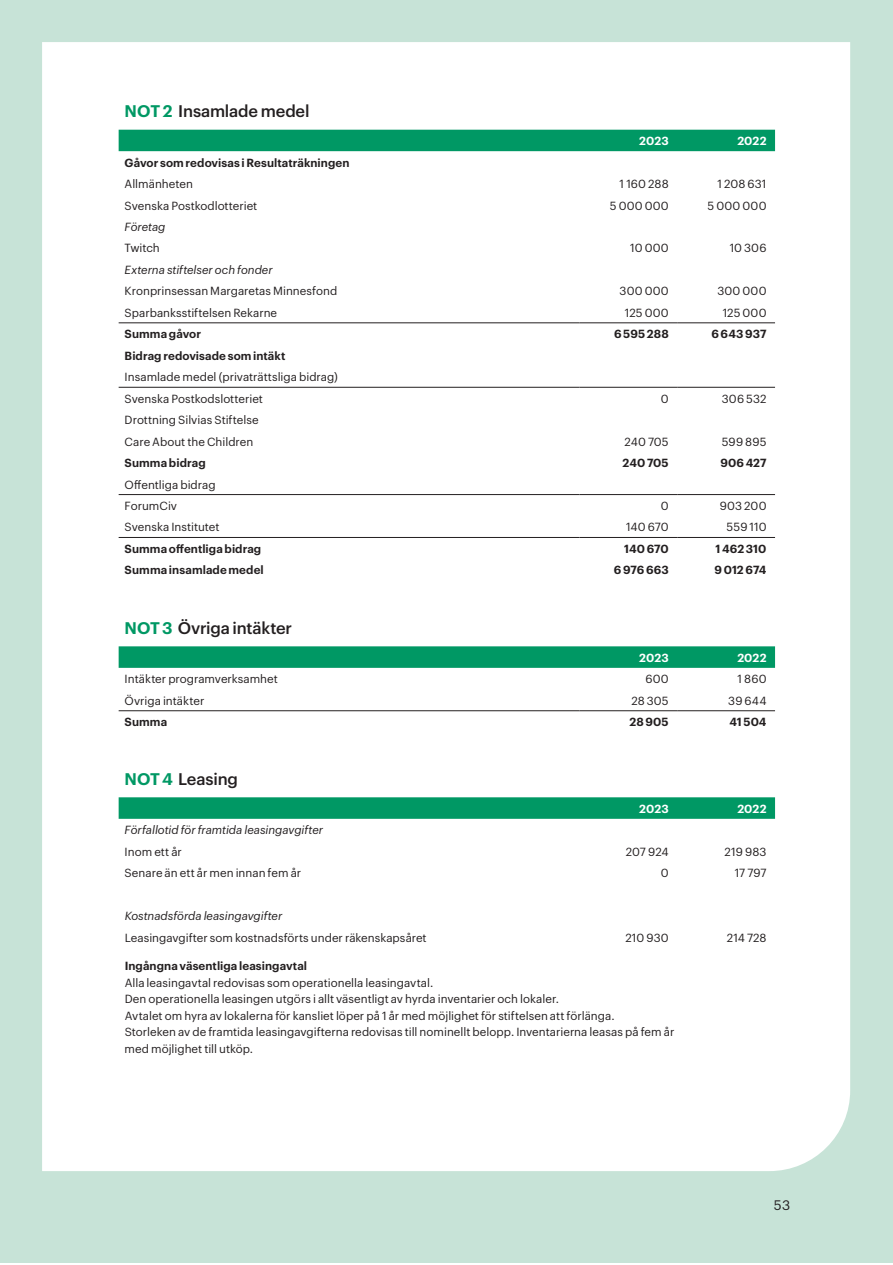
<style>
.page{position:relative;width:893px;height:1265px;background:#fff}
.page>*{position:absolute;margin:0;border:0;box-sizing:border-box;transform-origin:0 0}
.t1{font:500 16.5px "Graphik";letter-spacing:-.01em;color:#231f20}
.t2{font:13.5px "Graphik";color:#231f20}
.t3{font:11.55px/16.5px "Graphik";color:#231f20}
.t4{font:600 11.55px "Graphik";letter-spacing:.005em;color:#231f20}
.t5{font:italic 11.55px "Graphik";letter-spacing:-.005em;color:#231f20}
.t6{font:600 11.55px "Graphik";letter-spacing:.005em;color:#fff}
.s1{font-weight:600;color:#009864}
</style>
<div class="page">
<div style="left:0;top:0;width:892px;height:1262px;background:#c7e3d7"></div>
<div style="left:42px;top:42px;width:808px;height:1129px;background:#fff"></div>
<div style="left:119px;top:130px;width:656px;height:21px;background:#009864"></div>
<hr style="left:119px;top:323px;width:460px;height:1px;background:#231f20">
<hr style="left:579px;top:323px;width:98px;height:1px;background:#231f20">
<hr style="left:677px;top:323px;width:98px;height:1px;background:#231f20">
<hr style="left:119px;top:387px;width:460px;height:1px;background:#231f20">
<hr style="left:579px;top:387px;width:98px;height:1px;background:#231f20">
<hr style="left:677px;top:387px;width:98px;height:1px;background:#231f20">
<hr style="left:119px;top:494px;width:460px;height:1px;background:#231f20">
<hr style="left:579px;top:494px;width:98px;height:1px;background:#231f20">
<hr style="left:677px;top:494px;width:98px;height:1px;background:#231f20">
<hr style="left:119px;top:537px;width:460px;height:1px;background:#231f20">
<hr style="left:579px;top:537px;width:98px;height:1px;background:#231f20">
<hr style="left:677px;top:537px;width:98px;height:1px;background:#231f20">
<svg style="left:119px;top:797px;width:656px;height:22px;background:#059a67"></svg>
<svg style="left:119px;top:646px;width:656px;height:22px;background:#059a67"></svg>
<hr style="left:119px;top:710px;width:460px;height:1px;background:#231f20">
<hr style="left:579px;top:710px;width:98px;height:1px;background:#231f20">
<hr style="left:677px;top:710px;width:98px;height:1px;background:#231f20">
<h1 class="t1" style="left:125px;top:98px;width:186px"><span class="s1">NOT 2</span> Insamlade medel</h1>
<p class="t6" style="left:639px;top:132px;width:31px">2023</p>
<p class="t6" style="left:737px;top:132px;width:31px">2022</p>
<p class="t4" style="left:125px;top:154px;width:226px">Gåvor som redovisas i Resultaträkningen</p>
<p class="t3" style="left:125px;top:175px;width:70px">Allmänheten</p>
<p class="t3" style="left:619px;top:175px;width:51px">1 160 288</p>
<p class="t3" style="left:717px;top:175px;width:51px">1 208 631</p>
<p class="t3" style="left:125px;top:196px;width:134px">Svenska Postkodlotteriet</p>
<p class="t3" style="left:610px;top:196px;width:60px">5 000 000</p>
<p class="t3" style="left:707px;top:196px;width:60px">5 000 000</p>
<p class="t5" style="left:125px;top:218px;width:42px">Företag</p>
<p class="t3" style="left:125px;top:239px;width:37px">Twitch</p>
<p class="t3" style="left:630px;top:239px;width:40px">10 000</p>
<p class="t3" style="left:729px;top:239px;width:38px">10 306</p>
<p class="t5" style="left:125px;top:261px;width:149px">Externa stiftelser och fonder</p>
<p class="t3" style="left:125px;top:282px;width:214px">Kronprinsessan Margaretas Minnesfond</p>
<p class="t3" style="left:619px;top:282px;width:51px">300 000</p>
<p class="t3" style="left:717px;top:282px;width:51px">300 000</p>
<p class="t3" style="left:125px;top:303px;width:154px">Sparbanksstiftelsen Rekarne</p>
<p class="t3" style="left:625px;top:303px;width:45px">125 000</p>
<p class="t3" style="left:723px;top:303px;width:45px">125 000</p>
<p class="t4" style="left:125px;top:325px;width:78px">Summa gåvor</p>
<p class="t4" style="left:614px;top:325px;width:56px">6 595 288</p>
<p class="t4" style="left:711px;top:325px;width:57px">6 643 937</p>
<p class="t4" style="left:125px;top:347px;width:162px">Bidrag redovisade som intäkt</p>
<p class="t3" style="left:125px;top:365px;width:215px;line-height:21.5px">Insamlade medel (privaträttsliga bidrag)<br>Svenska Postkodslotteriet</p>
<p class="t3" style="left:661px;top:389px;width:9px">0</p>
<p class="t3" style="left:722px;top:389px;width:46px">306 532</p>
<p class="t3" style="left:125px;top:408px;width:135px;line-height:21.5px">Drottning Silvias Stiftelse<br>Care About the Children</p>
<p class="t3" style="left:624px;top:432px;width:46px">240 705</p>
<p class="t3" style="left:722px;top:432px;width:46px">599 895</p>
<p class="t4" style="left:125px;top:454px;width:83px">Summa bidrag</p>
<p class="t4" style="left:622px;top:454px;width:48px">240 705</p>
<p class="t4" style="left:720px;top:454px;width:48px">906 427</p>
<p class="t3" style="left:125px;top:473px;width:92px;line-height:21.5px">Offentliga bidrag<br>ForumCiv</p>
<p class="t3" style="left:661px;top:497px;width:9px">0</p>
<p class="t3" style="left:720px;top:497px;width:48px">903 200</p>
<p class="t3" style="left:125px;top:518px;width:96px">Svenska Institutet</p>
<p class="t3" style="left:626px;top:518px;width:44px">140 670</p>
<p class="t3" style="left:726px;top:518px;width:41px">559 110</p>
<p class="t4" style="left:125px;top:540px;width:138px">Summa offentliga bidrag</p>
<p class="t4" style="left:624px;top:540px;width:46px">140 670</p>
<p class="t4" style="left:715px;top:540px;width:53px">1 462 310</p>
<p class="t4" style="left:125px;top:561px;width:141px">Summa insamlade medel</p>
<p class="t4" style="left:614px;top:561px;width:56px">6 976 663</p>
<p class="t4" style="left:714px;top:561px;width:54px">9 012 674</p>
<h1 class="t1" style="left:125px;top:615px;width:169px"><span class="s1">NOT 3</span> Övriga intäkter</h1>
<p class="t6" style="left:639px;top:649px;width:31px">2023</p>
<p class="t6" style="left:737px;top:649px;width:31px">2022</p>
<p class="t3" style="left:125px;top:670px;width:155px">Intäkter programverksamhet</p>
<p class="t3" style="left:645px;top:670px;width:25px">600</p>
<p class="t3" style="left:737px;top:670px;width:30px">1 860</p>
<p class="t3" style="left:125px;top:691px;width:81px">Övriga intäkter</p>
<p class="t3" style="left:631px;top:691px;width:39px">28 305</p>
<p class="t3" style="left:728px;top:691px;width:40px">39 644</p>
<p class="t4" style="left:125px;top:713px;width:44px">Summa</p>
<p class="t4" style="left:629px;top:713px;width:41px">28 905</p>
<p class="t4" style="left:729px;top:713px;width:39px">41 504</p>
<h1 class="t1" style="left:125px;top:766px;width:115px"><span class="s1">NOT 4</span> Leasing</h1>
<p class="t6" style="left:639px;top:800px;width:31px">2023</p>
<p class="t6" style="left:737px;top:800px;width:31px">2022</p>
<p class="t5" style="left:125px;top:821px;width:200px">Förfallotid för framtida leasingavgifter</p>
<p class="t3" style="left:125px;top:842px;width:59px">Inom ett år</p>
<p class="t3" style="left:626px;top:842px;width:44px">207 924</p>
<p class="t3" style="left:724px;top:842px;width:43px">219 983</p>
<p class="t3" style="left:125px;top:864px;width:178px">Senare än ett år men innan fem år</p>
<p class="t3" style="left:661px;top:864px;width:9px">0</p>
<p class="t3" style="left:735px;top:864px;width:33px">17 797</p>
<p class="t5" style="left:125px;top:907px;width:159px">Kostnadsförda leasingavgifter</p>
<p class="t3" style="left:125px;top:929px;width:303px">Leasingavgifter som kostnadsförts under räkenskapsåret</p>
<p class="t3" style="left:625px;top:929px;width:45px">210 930</p>
<p class="t3" style="left:727px;top:929px;width:41px">214 728</p>
<p class="t4" style="left:125px;top:957px;width:184px">Ingångna väsentliga leasingavtal</p>
<p class="t3" style="left:125px;top:973px;width:551px">Alla leasingavtal redovisas som operationella leasingavtal.<br>Den operationella leasingen utgörs i allt väsentligt av hyrda inventarier och lokaler.<br>Avtalet om hyra av lokalerna för kansliet löper på 1 år med möjlighet för stiftelsen att förlänga.<br>Storleken av de framtida leasingavgifterna redovisas till nominellt belopp. Inventarierna leasas på fem år med möjlighet till utköp.</p>
<p class="t2" style="left:774px;top:1195px;width:18px">53</p>
</div>
